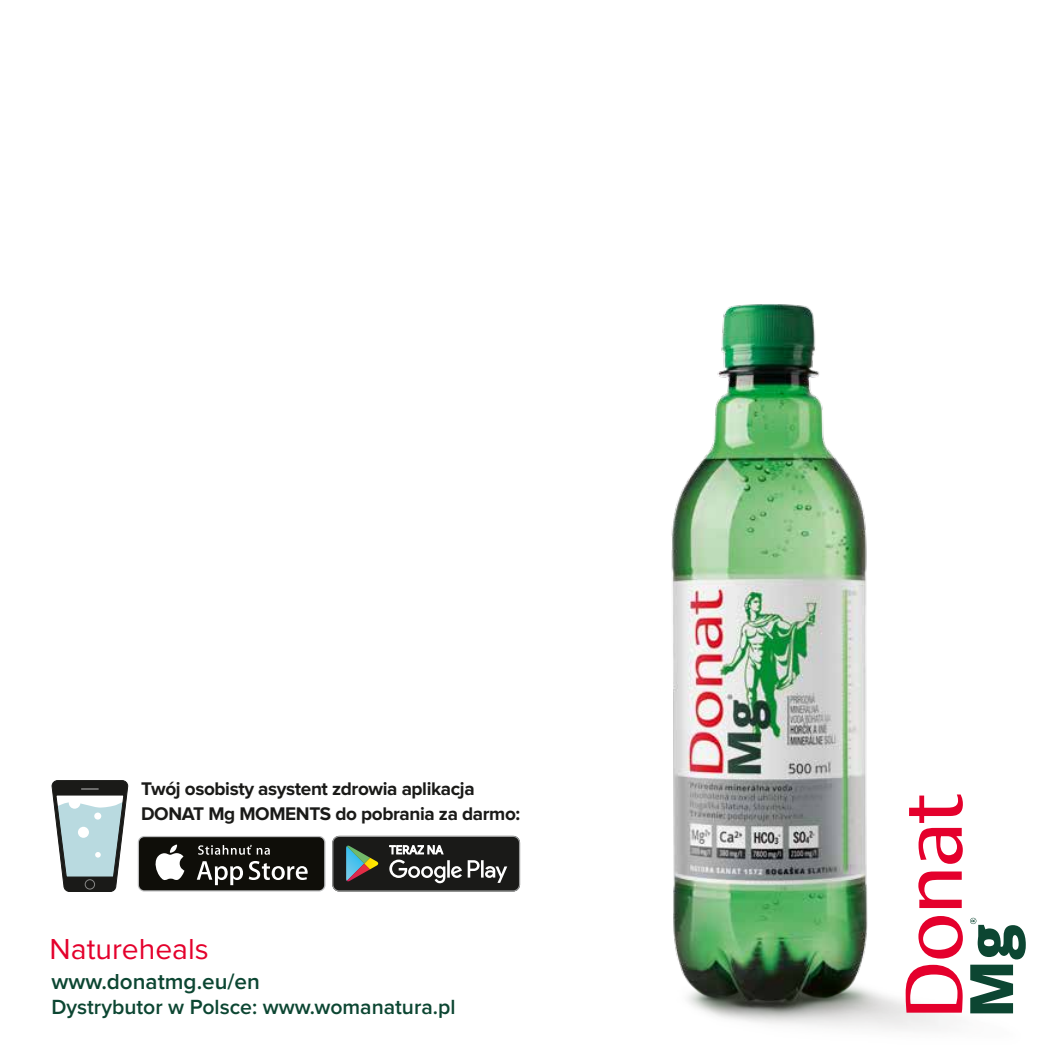
<style>
.page{position:relative;width:1063px;height:1063px;background:#fff}
.page>*{position:absolute;margin:0;border:0;box-sizing:border-box;transform-origin:0 0}
.t1{font:30px "Proxima Nova";color:#e4002c}
.t2{font:600 22.5px "Proxima Nova";color:#0c4632}
.t3{font:600 21.25px "Proxima Nova";color:#0c4632}
.t4{font:700 19px/24.2px "Proxima Nova";letter-spacing:-.02em;color:#1a1a18}
</style>
<div class="page">
<img style="left:476px;top:304px;width:544px;height:726px">
<svg style="left:906px;top:965px;width:57px;height:48px"></svg>
<svg style="left:918px;top:916px;width:45px;height:43px"></svg>
<svg style="left:918px;top:872px;width:44px;height:36px"></svg>
<svg style="left:909px;top:794px;width:54px;height:70px"></svg>
<svg style="left:970px;top:965px;width:43px;height:48px"></svg>
<svg style="left:970px;top:918px;width:56px;height:41px"></svg>
<svg style="left:51px;top:780px;width:78px;height:112px"></svg>
<svg style="left:138px;top:836px;width:188px;height:56px"></svg>
<div style="left:139px;top:837px;width:185px;height:53px;background:#0f0e09;border-radius:5px"></div>
<svg style="left:155px;top:845px;width:29px;height:35px"></svg>
<svg style="left:197px;top:861px;width:46px;height:24px"></svg>
<svg style="left:249px;top:861px;width:59px;height:19px"></svg>
<svg style="left:198px;top:845px;width:72px;height:10px"></svg>
<svg style="left:332px;top:836px;width:188px;height:56px;background:#3f413f"></svg>
<p class="t4" style="left:141px;top:778px;width:381px">Twój osobisty asystent zdrowia aplikacja<br>DONAT Mg MOMENTS do pobrania za darmo:</p>
<h1 class="t1" style="left:50px;top:935px;width:161px">Natureheals</h1>
<p class="t2" style="left:51px;top:971px;width:210px">www.donatmg.eu/en</p>
<p class="t3" style="left:51px;top:997px;width:406px">Dystrybutor w Polsce: www.womanatura.pl</p>
</div>
